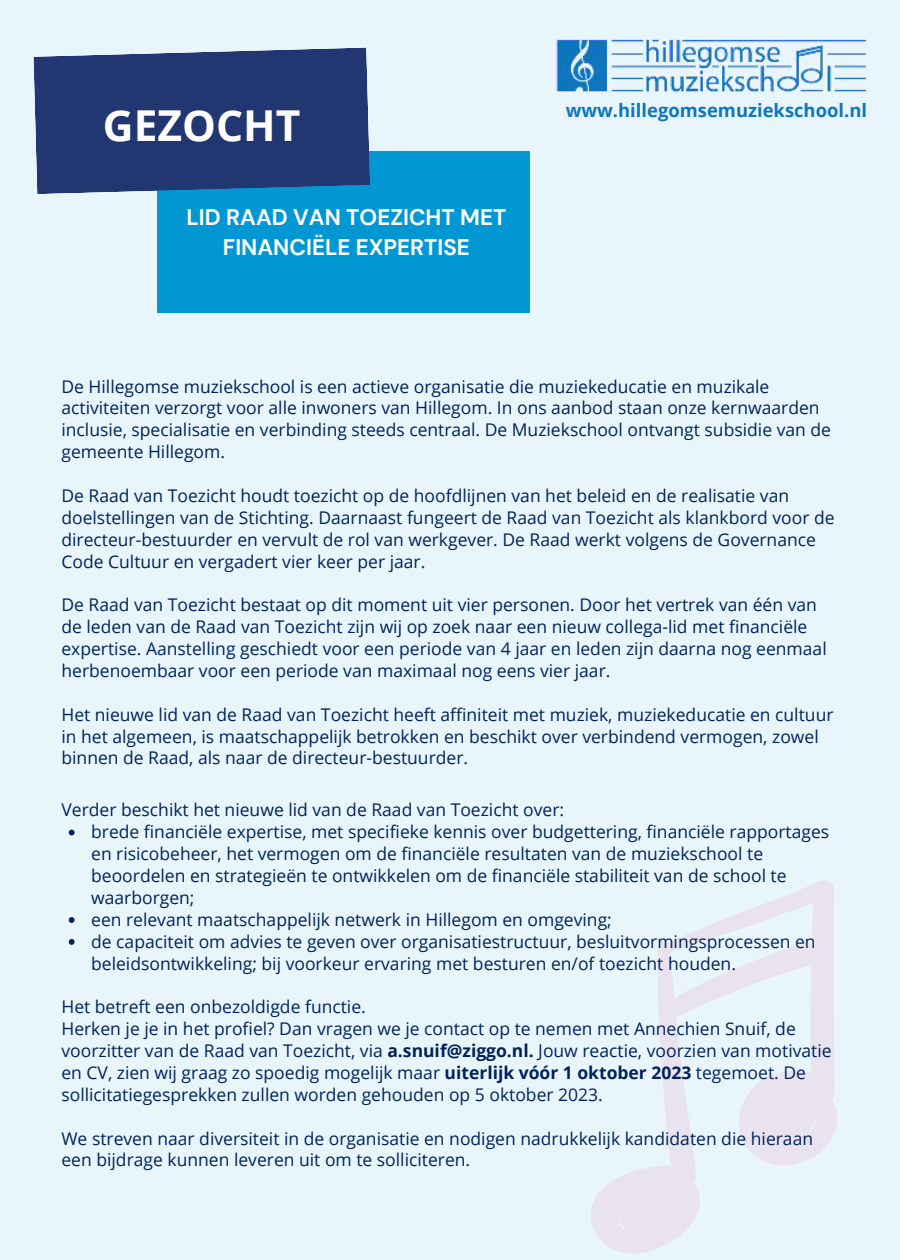
<style>
.page{position:relative;width:900px;height:1260px;background:#e8f5fb}
.page>*{position:absolute;margin:0;border:0;box-sizing:border-box;transform-origin:0 0}
.t1{font:700 42.5px "Open Sans";color:#fff}
.t2{font:700 22.5px/30px "DM Sans";color:#fff;text-align:center}
.t3{font:700 18.5px "Open Sans";color:#1076bc}
.t4{font:17.5px/22px "Open Sans";color:#01235a}
.s1{font-weight:700}
</style>
<div class="page">
<svg style="left:591px;top:880px;width:246px;height:373px"></svg>
<img style="left:556px;top:39px;width:311px;height:53px">
<div style="left:157px;top:151px;width:372px;height:162px;background:#0097d3"></div>
<svg style="left:33px;top:48px;width:337px;height:146px;background:#2a427a"></svg>
<svg style="left:69px;top:830px;width:6px;height:5px"></svg>
<svg style="left:69px;top:917px;width:6px;height:6px"></svg>
<svg style="left:69px;top:939px;width:6px;height:6px"></svg>
<h1 class="t1" style="left:103px;top:96px;width:199px">GEZOCHT</h1>
<p class="t2" style="left:187px;top:202px;width:321px">LID RAAD VAN TOEZICHT MET<br>FINANCIËLE EXPERTISE</p>
<p class="t3" style="left:566px;top:97px;width:303px">www.hillegomsemuziekschool.nl</p>
<p class="t4" style="left:61px;top:375px;width:771px">De Hillegomse muziekschool is een actieve organisatie die muziekeducatie en muzikale activiteiten verzorgt voor alle inwoners van Hillegom. In ons aanbod staan onze kernwaarden inclusie, specialisatie en verbinding steeds centraal. De Muziekschool ontvangt subsidie van de gemeente Hillegom.</p>
<p class="t4" style="left:61px;top:484px;width:775px">De Raad van Toezicht houdt toezicht op de hoofdlijnen van het beleid en de realisatie van doelstellingen van de Stichting. Daarnaast fungeert de Raad van Toezicht als klankbord voor de directeur-bestuurder en vervult de rol van werkgever. De Raad werkt volgens de Governance Code Cultuur en vergadert vier keer per jaar.</p>
<p class="t4" style="left:61px;top:594px;width:767px">De Raad van Toezicht bestaat op dit moment uit vier personen. Door het vertrek van één van de leden van de Raad van Toezicht zijn wij op zoek naar een nieuw collega-lid met financiële expertise. Aanstelling geschiedt voor een periode van 4 jaar en leden zijn daarna nog eenmaal herbenoembaar voor een periode van maximaal nog eens vier jaar.</p>
<p class="t4" style="left:61px;top:703px;width:774px">Het nieuwe lid van de Raad van Toezicht heeft affiniteit met muziek, muziekeducatie en cultuur in het algemeen, is maatschappelijk betrokken en beschikt over verbindend vermogen, zowel binnen de Raad, als naar de directeur-bestuurder.</p>
<p class="t4" style="left:61px;top:799px;width:504px">Verder beschikt het nieuwe lid van de Raad van Toezicht over:</p>
<p class="t4" style="left:91px;top:821px;width:740px">brede financiële expertise, met specifieke kennis over budgettering, financiële rapportages en risicobeheer, het vermogen om de financiële resultaten van de muziekschool te beoordelen en strategieën te ontwikkelen om de financiële stabiliteit van de school te waarborgen;<br>een relevant maatschappelijk netwerk in Hillegom en omgeving;<br>de capaciteit om advies te geven over organisatiestructuur, besluitvormingsprocessen en beleidsontwikkeling; bij voorkeur ervaring met besturen en/of toezicht houden.</p>
<p class="t4" style="left:61px;top:996px;width:772px">Het betreft een onbezoldigde functie.<br>Herken je je in het profiel? Dan vragen we je contact op te nemen met Annechien Snuif, de voorzitter van de Raad van Toezicht, via <span class="s1">a.snuif@ziggo.nl.</span> Jouw reactie, voorzien van motivatie en CV, zien wij graag zo spoedig mogelijk maar <span class="s1">uiterlijk vóór 1 oktober 2023</span> tegemoet. De sollicitatiegesprekken zullen worden gehouden op 5 oktober 2023.</p>
<p class="t4" style="left:61px;top:1127px;width:753px">We streven naar diversiteit in de organisatie en nodigen nadrukkelijk kandidaten die hieraan een bijdrage kunnen leveren uit om te solliciteren.</p>
</div>
